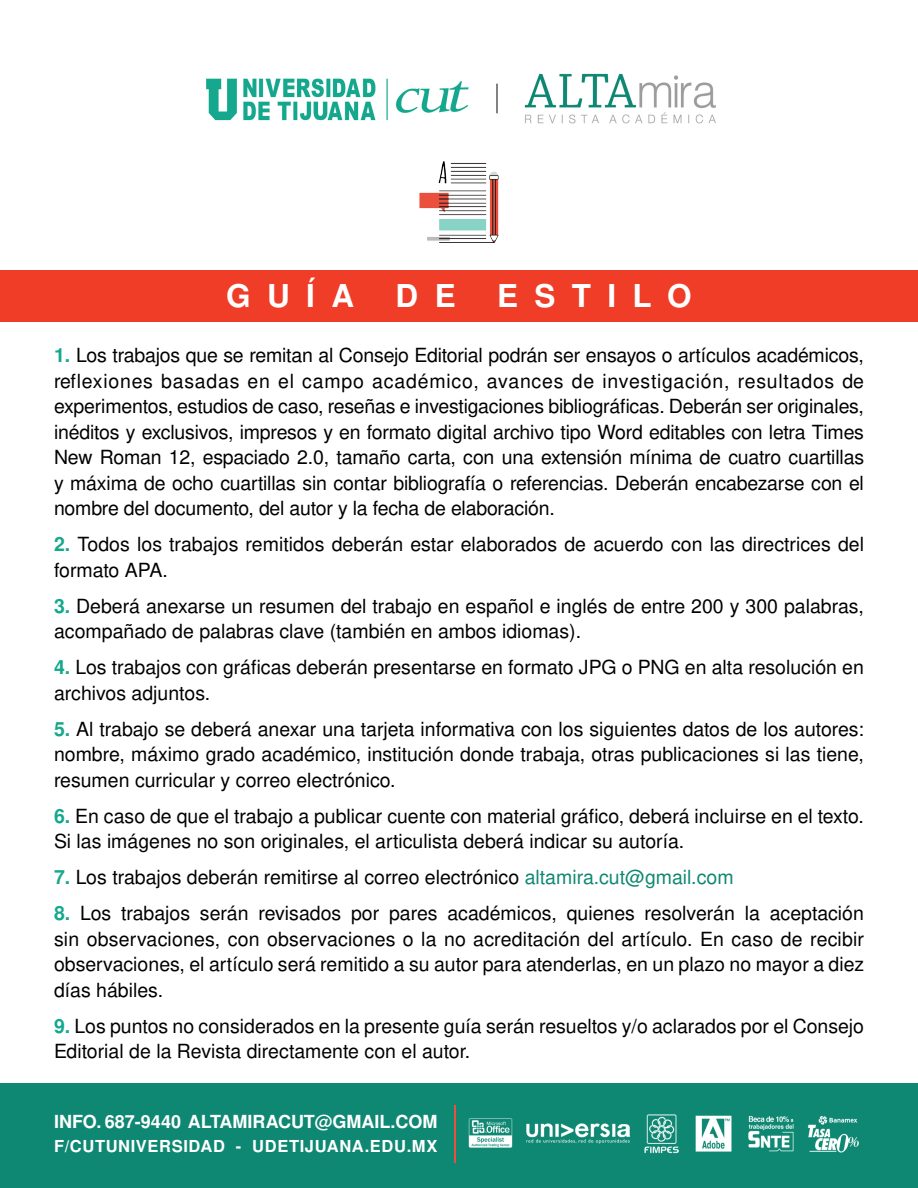
<style>
.page{position:relative;width:918px;height:1188px;background:#fff}
.page>*{position:absolute;margin:0;border:0;box-sizing:border-box;transform-origin:0 0}
.t1{font:700 31.5px "Nimbus San L";letter-spacing:.52em;color:#fff}
.t2{font:19.5px/25.5px "Nimbus San L";color:#000}
.t3{font:700 18px "Nimbus San L";color:#fff}
.t4{font:700 16.5px "Nimbus San L";letter-spacing:.04em;color:#fff}
.s1{font-weight:700;color:#15a88d}
.s2{color:#0f8873}
</style>
<div class="page">
<img style="left:206px;top:73px;width:510px;height:51px">
<div style="left:0;top:270px;width:918px;height:52px;background:#ef3d28"></div>
<div style="left:0;top:1083px;width:918px;height:105px;background:#0f8873"></div>
<hr style="left:454px;top:1105px;width:2px;height:58px;background:#eb4f3d">
<img style="left:468px;top:1114px;width:391px;height:40px">
<img style="left:419px;top:161px;width:80px;height:81px">
<p class="t1" style="left:226px;top:274px;width:129px">GUÍA</p>
<p class="t1" style="left:396px;top:274px;width:62px">D E</p>
<p class="t1" style="left:497px;top:274px;width:196px">ESTILO</p>
<p class="t2" style="left:54px;top:342px;width:812px;text-align:justify"><span class="s1">1.</span> Los trabajos que se remitan al Consejo Editorial podrán ser ensayos o artículos académicos, reflexiones basadas en el campo académico, avances de investigación, resultados de experimentos, estudios de caso, reseñas e investigaciones bibliográficas. Deberán ser originales, inéditos y exclusivos, impresos y en formato digital archivo tipo Word editables con letra Times New Roman 12, espaciado 2.0, tamaño carta, con una extensión mínima de cuatro cuartillas y máxima de ocho cuartillas sin contar bibliografía o referencias. Deberán encabezarse con el nombre del documento, del autor y la fecha de elaboración.</p>
<p class="t2" style="left:54px;top:531px;width:812px"><span class="s1">2.</span> Todos los trabajos remitidos deberán estar elaborados de acuerdo con las directrices del formato APA.</p>
<p class="t2" style="left:54px;top:592px;width:811px"><span class="s1">3.</span> Deberá anexarse un resumen del trabajo en español e inglés de entre 200 y 300 palabras, acompañado de palabras clave (también en ambos idiomas).</p>
<p class="t2" style="left:54px;top:654px;width:811px"><span class="s1">4.</span> Los trabajos con gráficas deberán presentarse en formato JPG o PNG en alta resolución en archivos adjuntos.</p>
<p class="t2" style="left:54px;top:715px;width:811px;text-align:justify"><span class="s1">5.</span> Al trabajo se deberá anexar una tarjeta informativa con los siguientes datos de los autores: nombre, máximo grado académico, institución donde trabaja, otras publicaciones si las tiene, resumen curricular y correo electrónico.</p>
<p class="t2" style="left:54px;top:802px;width:811px"><span class="s1">6.</span> En caso de que el trabajo a publicar cuente con material gráfico, deberá incluirse en el texto.<br>Si las imágenes no son originales, el articulista deberá indicar su autoría.</p>
<p class="t2" style="left:54px;top:864px;width:681px"><span class="s1">7.</span> Los trabajos deberán remitirse al correo electrónico <span class="s2">altamira.cut@gmail.com</span></p>
<p class="t2" style="left:54px;top:900px;width:812px;text-align:justify"><span class="s1">8.</span> Los trabajos serán revisados por pares académicos, quienes resolverán la aceptación sin observaciones, con observaciones o la no acreditación del artículo. En caso de recibir observaciones, el artículo será remitido a su autor para atenderlas, en un plazo no mayor a diez días hábiles.</p>
<p class="t2" style="left:54px;top:1012px;width:812px"><span class="s1">9.</span> Los puntos no considerados en la presente guía serán resueltos y/o aclarados por el Consejo<br>Editorial de la Revista directamente con el autor.</p>
<p class="t3" style="left:54px;top:1109px;width:385px">INFO. 687-9440 ALTAMIRACUT@GMAIL.COM</p>
<p class="t4" style="left:54px;top:1135px;width:385px">F/CUTUNIVERSIDAD - UDETIJUANA.EDU.MX</p>
</div>
